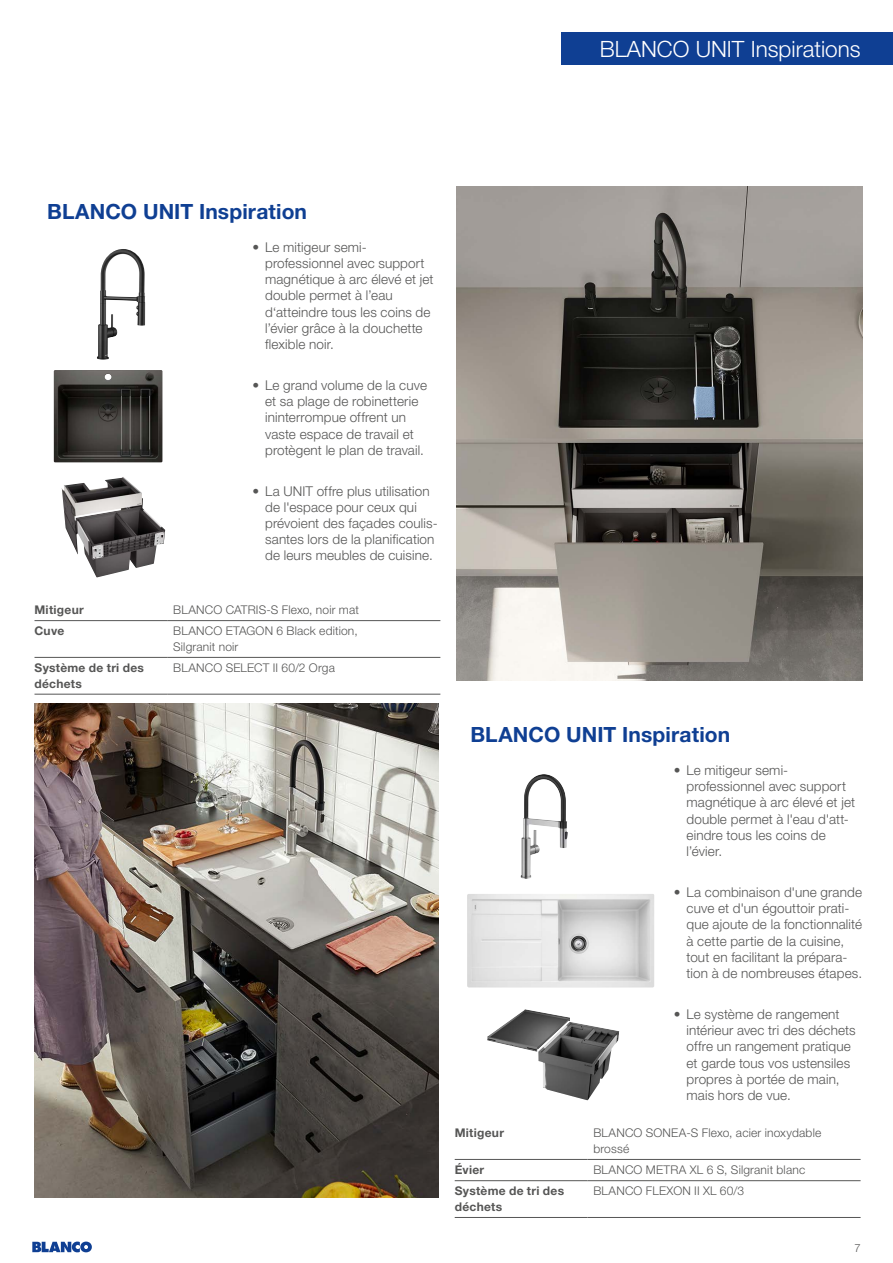
<style>
.page{position:relative;width:893px;height:1263px;background:#fff}
.page>*{position:absolute;margin:0;border:0;box-sizing:border-box;transform-origin:0 0}
.t1{font:300 22.5px "Helvetica Neue LT Pro";color:#fff}
.t2{font:700 21px "Helvetica Neue LT Pro";letter-spacing:.005em;color:#0f3f93}
.t3{font:300 13.5px/16.2px "Helvetica Neue LT Pro";letter-spacing:.01em;color:#565655}
.t4{font:300 12px/16.2px "Helvetica Neue LT Pro";letter-spacing:.015em;color:#565655}
.t5{font:700 12px/16.2px "Helvetica Neue LT Pro";letter-spacing:.025em;color:#565655}
.t6{font:300 11.25px "Helvetica Neue LT Pro";color:#565655}
</style>
<div class="page">
<hr style="left:35px;top:620px;width:132px;height:1px;background:#565655">
<hr style="left:167px;top:620px;width:273px;height:1px;background:#565655">
<hr style="left:35px;top:657px;width:132px;height:1px;background:#565655">
<hr style="left:167px;top:657px;width:273px;height:1px;background:#565655">
<hr style="left:35px;top:694px;width:132px;height:1px;background:#565655">
<hr style="left:167px;top:694px;width:273px;height:1px;background:#565655">
<img style="left:62px;top:477px;width:103px;height:100px">
<img style="left:457px;top:187px;width:406px;height:493px">
<hr style="left:455px;top:1159px;width:132px;height:1px;background:#565655">
<hr style="left:587px;top:1159px;width:274px;height:1px;background:#565655">
<hr style="left:455px;top:1180px;width:132px;height:1px;background:#565655">
<hr style="left:587px;top:1180px;width:274px;height:1px;background:#565655">
<hr style="left:455px;top:1217px;width:132px;height:1px;background:#565655">
<hr style="left:587px;top:1217px;width:274px;height:1px;background:#565655">
<img style="left:521px;top:774px;width:47px;height:105px">
<img style="left:467px;top:894px;width:187px;height:93px">
<img style="left:487px;top:1009px;width:132px;height:91px">
<img style="left:35px;top:704px;width:404px;height:493px">
<img style="left:97px;top:249px;width:48px;height:111px">
<img style="left:54px;top:370px;width:108px;height:92px">
<svg style="left:32px;top:1241px;width:60px;height:11px"></svg>
<div style="left:561px;top:32px;width:332px;height:33px;background:#0f3f93"></div>
<h1 class="t1" style="left:600px;top:35px;width:262px">BLANCO UNIT Inspirations</h1>
<h2 class="t2" style="left:47px;top:198px;width:261px">BLANCO UNIT Inspiration</h2>
<p class="t3" style="left:265px;top:239px;width:170px;text-indent:-13px">• Le mitigeur semi&shy;professionnel avec support magnétique à arc élevé et jet double permet à l’eau d‘atteindre tous les coins de l’évier grâce à la douchette flexible noir.</p>
<p class="t3" style="left:265px;top:377px;width:163px;text-indent:-13px">• Le grand volume de la cuve et sa plage de robinetterie ininterrompue offrent un vaste espace de travail et protègent le plan de travail.</p>
<p class="t3" style="left:265px;top:482px;width:174px;text-indent:-13px">• La UNIT offre plus utilisation de l'espace pour ceux qui prévoient des façades coulis&shy;santes lors de la planification de leurs meubles de cuisine.</p>
<p class="t5" style="left:35px;top:601px;width:51px">Mitigeur</p>
<p class="t4" style="left:173px;top:601px;width:187px">BLANCO CATRIS-S Flexo, noir mat</p>
<p class="t5" style="left:35px;top:622px;width:31px">Cuve</p>
<p class="t4" style="left:173px;top:622px;width:186px">BLANCO ETAGON 6 Black edition,<br>Silgranit noir</p>
<p class="t5" style="left:35px;top:659px;width:111px">Système de tri des déchets</p>
<p class="t4" style="left:173px;top:659px;width:163px">BLANCO SELECT II 60/2 Orga</p>
<h2 class="t2" style="left:470px;top:721px;width:261px">BLANCO UNIT Inspiration</h2>
<p class="t3" style="left:686px;top:762px;width:170px;text-indent:-13px">• Le mitigeur semi&shy;professionnel avec support magnétique à arc élevé et jet double permet à l'eau d'att&shy;eindre tous les coins de l’évier.</p>
<p class="t3" style="left:686px;top:884px;width:177px;text-indent:-13px">• La combinaison d'une grande cuve et d'un égouttoir prati&shy;que ajoute de la fonctionnalité à cette partie de la cuisine, tout en facilitant la prépara&shy;tion à de nombreuses étapes.</p>
<p class="t3" style="left:686px;top:1006px;width:171px;text-indent:-13px">• Le système de rangement intérieur avec tri des déchets offre un rangement pratique et garde tous vos ustensiles propres à portée de main, mais hors de vue.</p>
<p class="t5" style="left:455px;top:1124px;width:51px">Mitigeur</p>
<p class="t4" style="left:593px;top:1124px;width:229px">BLANCO SONEA-S Flexo, acier inoxydable brossé</p>
<p class="t5" style="left:455px;top:1161px;width:31px">Évier</p>
<p class="t4" style="left:593px;top:1161px;width:213px">BLANCO METRA XL 6 S, Silgranit blanc</p>
<p class="t5" style="left:455px;top:1182px;width:111px">Système de tri des déchets</p>
<p class="t4" style="left:593px;top:1183px;width:152px">BLANCO FLEXON II XL 60/3</p>
<p class="t6" style="left:854px;top:1241px;width:8px">7</p>
</div>
